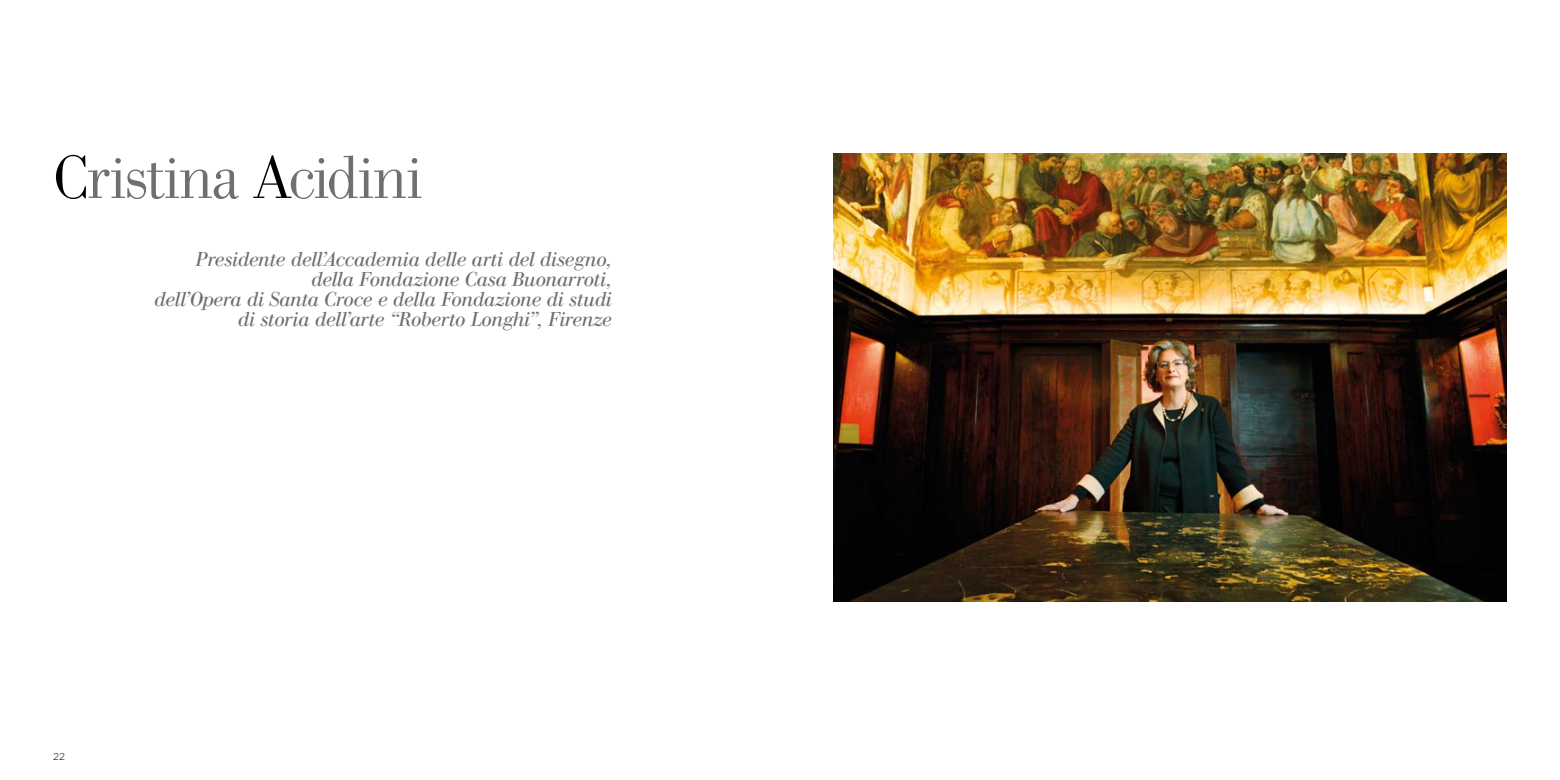
<style>
.page{position:relative;width:1560px;height:780px;background:#fff}
.page>*{position:absolute;margin:0;border:0;box-sizing:border-box;transform-origin:0 0}
.t1{font:300 60px "AT Our Bodoni";letter-spacing:-.035em;color:#706f6f}
.t2{font:italic 20px/20px "AT Our Bodoni";letter-spacing:-.01em;color:#706f6f;text-align:right}
.t3{font:300 10px "Gotham";color:#000}
.s1{color:#000}
</style>
<div class="page">
<img style="left:833px;top:154px;width:673px;height:447px">
<h1 class="t1" style="left:53px;top:142px;width:371px"><span class="s1">C</span>ristina <span class="s1">A</span>cidini</h1>
<p class="t2" style="left:155px;top:249px;width:459px">Presidente dell’Accademia delle arti del disegno, della Fondazione Casa Buonarroti,<br>dell’Opera di Santa Croce e della Fondazione di studi di storia dell’arte “Roberto Longhi”, Firenze</p>
<p class="t3" style="left:53px;top:749px;width:13px">22</p>
</div>
